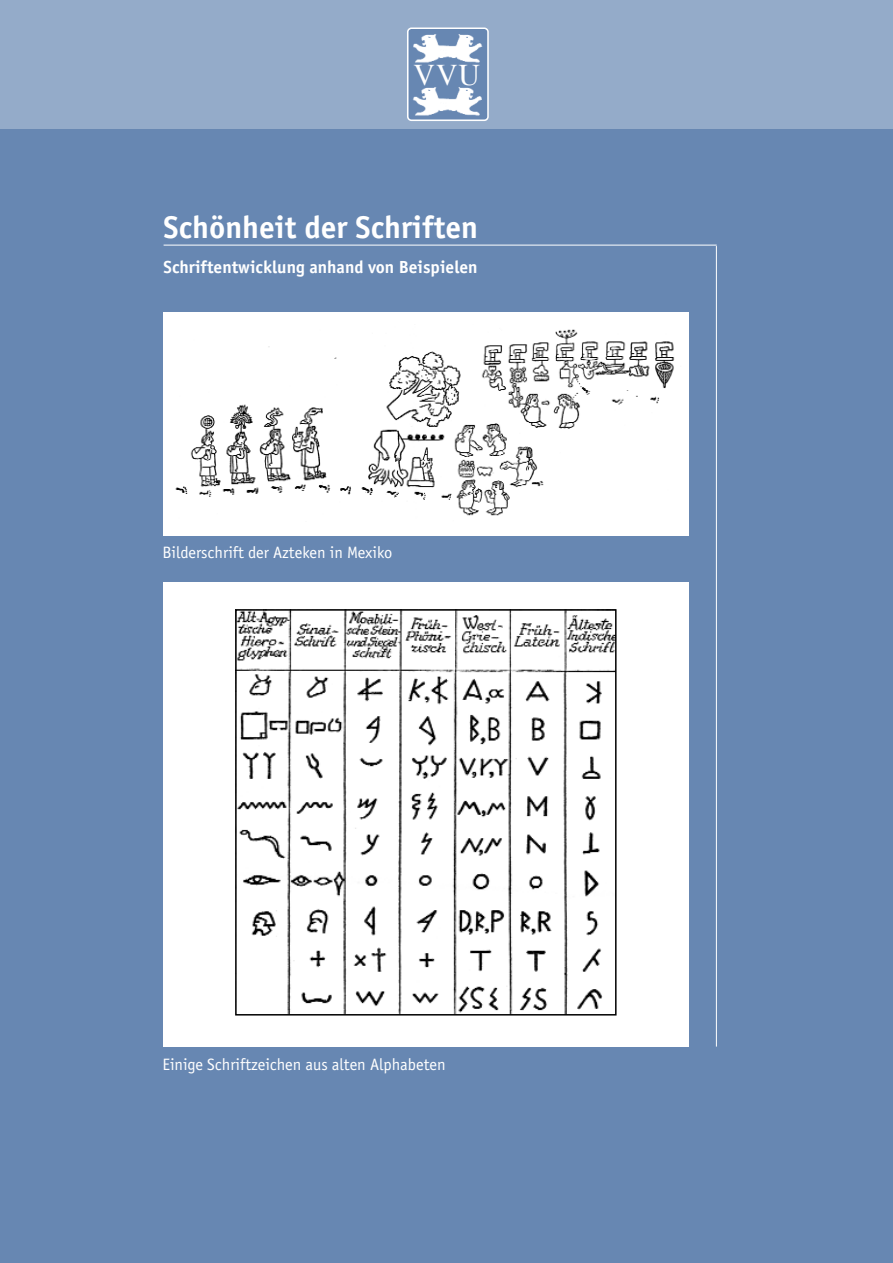
<style>
.page{position:relative;width:893px;height:1263px;background:#6787b2}
.page>*{position:absolute;margin:0;border:0;box-sizing:border-box;transform-origin:0 0}
.t1{font:700 31.5px "Officina Sans";color:#fff}
.t2{font:30px "Times";color:#fff}
.t3{font:700 17.55px "Officina Sans";color:#fff}
.t4{font:16.5px "Officina Sans";color:#fff}
.t5{font:10.95px "Times";color:#6787b2}
</style>
<div class="page">
<div style="left:0;top:0;width:893px;height:129px;background:#94abc9"></div>
<svg style="left:407px;top:27px;width:82px;height:94px;background:#7d99bd"></svg>
<img style="left:413px;top:33px;width:69px;height:30px">
<img style="left:413px;top:86px;width:69px;height:30px">
<hr style="left:164px;top:245px;width:553px;height:1px;background:#fff">
<div style="left:164px;top:312px;width:525px;height:224px;background:#fff"></div>
<img style="left:175px;top:329px;width:500px;height:187px">
<hr style="left:716px;top:246px;width:1px;height:800px;background:#fff">
<div style="left:164px;top:582px;width:525px;height:464px;background:#fff"></div>
<img style="left:238px;top:612px;width:376px;height:400px">
<div style="left:235px;top:609px;width:382px;height:406px;border:2px solid #000"></div>
<p class="t5" style="left:428px;top:30px;width:4px">.</p>
<p class="t5" style="left:465px;top:30px;width:4px">.</p>
<h2 class="t2" style="left:413px;top:63px;width:68px">VVU</h2>
<p class="t5" style="left:428px;top:83px;width:4px">.</p>
<p class="t5" style="left:465px;top:83px;width:4px">.</p>
<h1 class="t1" style="left:164px;top:216px;width:316px">Schönheit der Schriften</h1>
<p class="t3" style="left:164px;top:260px;width:316px">Schriftentwicklung anhand von Beispielen</p>
<p class="t4" style="left:162px;top:546px;width:231px">Bilderschrift der Azteken in Mexiko</p>
<p class="t4" style="left:162px;top:1058px;width:285px">Einige Schriftzeichen aus alten Alphabeten</p>
</div>
